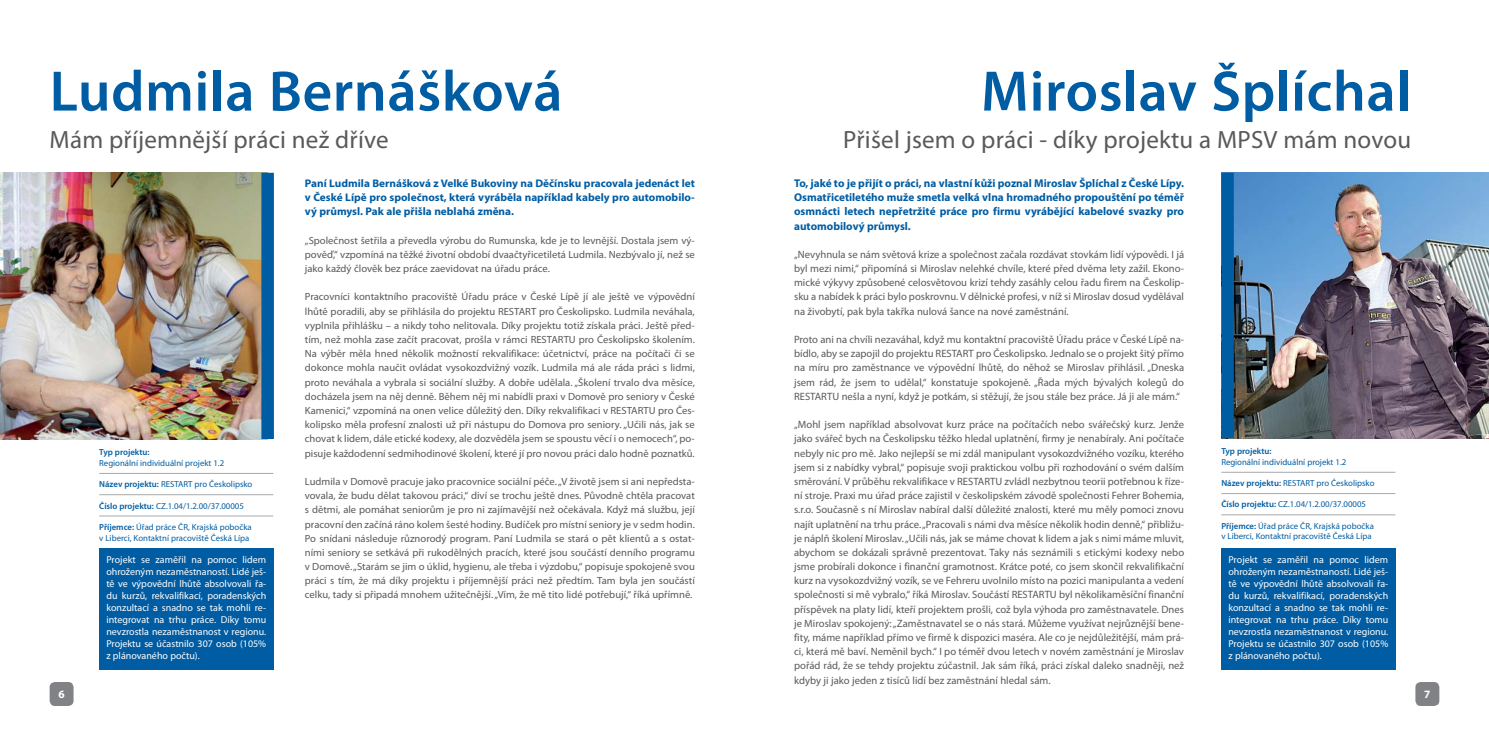
<style>
.page{position:relative;width:1489px;height:745px;background:#fff}
.page>*{position:absolute;margin:0;border:0;box-sizing:border-box;transform-origin:0 0}
.t1{font:600 57.5px "Myriad Pro";letter-spacing:.01em;color:#005da3}
.t2{font:25px "Myriad Pro";letter-spacing:.01em;color:#58595b}
.t3{font:700 11.25px/14.1px "Myriad Pro";color:#005da3;text-align:justify}
.t4{font:700 11.25px "Myriad Pro";color:#fff}
.t5{font:700 11px/14.1px "Myriad Pro";color:#005da3;text-align:justify}
.t6{font:10.62px/14.1px "Myriad Pro";color:#58595b;text-align:justify}
.t7{font:10.38px/14.1px "Myriad Pro";color:#58595b;text-align:justify}
.t8{font:10px/12px "Myriad Pro";color:#fff;text-align:justify}
.t9{font:8.75px/10.5px "Myriad Pro";color:#005da3}
.t10{font:600 8.75px "Myriad Pro";color:#005da3}
.s1{font-weight:600}
</style>
<div class="page">
<img style="left:0;top:173px;width:261px;height:265px">
<div style="left:261px;top:173px;width:13px;height:265px;background:#005da3"></div>
<hr style="left:99px;top:494px;width:174px;height:1px;background:#a7a9ac">
<hr style="left:99px;top:515px;width:174px;height:1px;background:#a7a9ac">
<hr style="left:99px;top:473px;width:174px;height:1px;background:#a7a9ac">
<hr style="left:1221px;top:493px;width:174px;height:1px;background:#a7a9ac">
<hr style="left:1221px;top:514px;width:174px;height:1px;background:#a7a9ac">
<hr style="left:1221px;top:471px;width:174px;height:1px;background:#a7a9ac">
<div style="left:99px;top:547px;width:174px;height:122px;background:#005da3"></div>
<div style="left:1221px;top:547px;width:174px;height:122px;background:#005da3"></div>
<div style="left:50px;top:681px;width:24px;height:24px;background:#808285;border-radius:5px"></div>
<div style="left:1415px;top:681px;width:24px;height:24px;background:#808285;border-radius:5px"></div>
<img style="left:1233px;top:173px;width:255px;height:265px">
<div style="left:1221px;top:173px;width:12px;height:265px;background:#005da3"></div>
<h1 class="t1" style="left:50px;top:70px;width:514px">Ludmila Bernášková</h1>
<h2 class="t2" style="left:50px;top:130px;width:340px">Mám příjemnější práci než dříve</h2>
<h1 class="t1" style="left:981px;top:70px;width:431px">Miroslav Šplíchal</h1>
<h2 class="t2" style="left:843px;top:130px;width:569px">Přišel jsem o práci - díky projektu a MPSV mám novou</h2>
<p class="t3" style="left:794px;top:177px;width:391px">To, jaké to je přijít o práci, na vlastní kůži poznal Miroslav Šplíchal z České Lípy.<br>Osmatřicetiletého muže smetla velká vlna hromadného propouštění po téměř osmnácti letech nepřetržité práce pro firmu vyrábějící kabelové svazky pro automobilový průmysl.</p>
<p class="t6" style="left:794px;top:248px;width:391px">„Nevyhnula se nám světová krize a společnost začala rozdávat stovkám lidí výpovědi. I já byl mezi nimi,“ připomíná si Miroslav nelehké chvíle, které před dvěma lety zažil. Ekono&shy;mické výkyvy způsobené celosvětovou krizí tehdy zasáhly celou řadu firem na Českolip&shy;sku a nabídek k práci bylo poskrovnu. V dělnické profesi, v níž si Miroslav dosud vydělával na živobytí, pak byla takřka nulová šance na nové zaměstnání.</p>
<p class="t6" style="left:794px;top:333px;width:391px">Proto ani na chvíli nezaváhal, když mu kontaktní pracoviště Úřadu práce v České Lípě na&shy;bídlo, aby se zapojil do projektu RESTART pro Českolipsko. Jednalo se o projekt šitý přímo na míru pro zaměstnance ve výpovědní lhůtě, do něhož se Miroslav přihlásil. „Dneska jsem rád, že jsem to udělal,“ konstatuje spokojeně. „Řada mých bývalých kolegů do RESTARTU nešla a nyní, když je potkám, si stěžují, že jsou stále bez práce. Já ji ale mám.“</p>
<p class="t6" style="left:794px;top:418px;width:391px">„Mohl jsem například absolvovat kurz práce na počítačích nebo svářečský kurz. Jenže jako svářeč bych na Českolipsku těžko hledal uplatnění, firmy je nenabíraly. Ani počítače nebyly nic pro mě. Jako nejlepší se mi zdál manipulant vysokozdvižného vozíku, kterého jsem si z nabídky vybral,“ popisuje svoji praktickou volbu při rozhodování o svém dalším směrování. V průběhu rekvalifikace v RESTARTU zvládl nezbytnou teorii potřebnou k říze&shy;ní stroje. Praxi mu úřad práce zajistil v českolipském závodě společnosti Fehrer Bohemia, s.r.o. Současně s ní Miroslav nabíral další důležité znalosti, které mu měly pomoci znovu najít uplatnění na trhu práce. „Pracovali s námi dva měsíce několik hodin denně,“ přibližu&shy;je náplň školení Miroslav. „Učili nás, jak se máme chovat k lidem a jak s nimi máme mluvit, abychom se dokázali správně prezentovat. Taky nás seznámili s etickými kodexy nebo jsme probírali dokonce i finanční gramotnost. Krátce poté, co jsem skončil rekvalifikační kurz na vysokozdvižný vozík, se ve Fehreru uvolnilo místo na pozici manipulanta a vedení společnosti si mě vybralo,“ říká Miroslav. Součástí RESTARTU byl několikaměsíční finanční příspěvek na platy lidí, kteří projektem prošli, což byla výhoda pro zaměstnavatele. Dnes je Miroslav spokojený: „Zaměstnavatel se o nás stará. Můžeme využívat nejrůznější bene&shy;fity, máme například přímo ve firmě k dispozici maséra. Ale co je nejdůležitější, mám prá&shy;ci, která mě baví. Neměnil bych.“ I po téměř dvou letech v novém zaměstnání je Miroslav pořád rád, že se tehdy projektu zúčastnil. Jak sám říká, práci získal daleko snadněji, než kdyby ji jako jeden z tisíců lidí bez zaměstnání hledal sám.</p>
<p class="t5" style="left:305px;top:177px;width:391px">Paní Ludmila Bernášková z Velké Bukoviny na Děčínsku pracovala jedenáct let v České Lípě pro společnost, která vyráběla například kabely pro automobilo&shy;vý průmysl. Pak ale přišla neblahá změna.</p>
<p class="t7" style="left:305px;top:234px;width:391px">„Společnost šetřila a převedla výrobu do Rumunska, kde je to levnější. Dostala jsem vý&shy;pověď,“ vzpomíná na těžké životní období dvaačtyřicetiletá Ludmila. Nezbývalo jí, než se jako každý člověk bez práce zaevidovat na úřadu práce.</p>
<p class="t7" style="left:305px;top:291px;width:391px">Pracovníci kontaktního pracoviště Úřadu práce v České Lípě jí ale ještě ve výpovědní lhůtě poradili, aby se přihlásila do projektu RESTART pro Českolipsko. Ludmila neváhala, vyplnila přihlášku – a nikdy toho nelitovala. Díky projektu totiž získala práci. Ještě před&shy;tím, než mohla zase začít pracovat, prošla v rámci RESTARTU pro Českolipsko školením.<br>Na výběr měla hned několik možností rekvalifikace: účetnictví, práce na počítači či se dokonce mohla naučit ovládat vysokozdvižný vozík. Ludmila má ale ráda práci s lidmi, proto neváhala a vybrala si sociální služby. A dobře udělala. „Školení trvalo dva měsíce, docházela jsem na něj denně. Během něj mi nabídli praxi v Domově pro seniory v České Kamenici,“ vzpomíná na onen velice důležitý den. Díky rekvalifikaci v RESTARTU pro Čes&shy;kolipsko měla profesní znalosti už při nástupu do Domova pro seniory. „Učili nás, jak se chovat k lidem, dále etické kodexy, ale dozvěděla jsem se spoustu věcí i o nemocech“, po&shy;pisuje každodenní sedmihodinové školení, které jí pro novou práci dalo hodně poznatků.</p>
<p class="t7" style="left:305px;top:475px;width:391px">Ludmila v Domově pracuje jako pracovnice sociální péče. „V životě jsem si ani nepředsta&shy;vovala, že budu dělat takovou práci,“ diví se trochu ještě dnes. Původně chtěla pracovat s dětmi, ale pomáhat seniorům je pro ni zajímavější než očekávala. Když má službu, její pracovní den začíná ráno kolem šesté hodiny. Budíček pro místní seniory je v sedm hodin.<br>Po snídani následuje různorodý program. Paní Ludmila se stará o pět klientů a s ostat&shy;ními seniory se setkává při rukodělných pracích, které jsou součástí denního programu v Domově. „Starám se jim o úklid, hygienu, ale třeba i výzdobu,“ popisuje spokojeně svou práci s tím, že má díky projektu i příjemnější práci než předtím. Tam byla jen součástí celku, tady si připadá mnohem užitečnější. „Vím, že mě tito lidé potřebují,“ říká upřímně.</p>
<p class="t10" style="left:1221px;top:448px;width:52px">Typ projektu:</p>
<p class="t9" style="left:1221px;top:457px;width:126px">Regionální individuální projekt 1.2</p>
<p class="t9" style="left:1221px;top:478px;width:155px"><span class="s1">Název projektu:</span> RESTART pro Českolipsko</p>
<p class="t9" style="left:1221px;top:500px;width:146px"><span class="s1">Číslo projektu:</span> CZ.1.04/1.2.00/37.00005</p>
<p class="t9" style="left:1221px;top:521px;width:154px"><span class="s1">Příjemce:</span> Úřad práce ČR, Krajská pobočka v Liberci, Kontaktní pracoviště Česká Lípa</p>
<p class="t10" style="left:99px;top:449px;width:52px">Typ projektu:</p>
<p class="t9" style="left:99px;top:458px;width:126px">Regionální individuální projekt 1.2</p>
<p class="t9" style="left:99px;top:479px;width:155px"><span class="s1">Název projektu:</span> RESTART pro Českolipsko</p>
<p class="t9" style="left:99px;top:501px;width:146px"><span class="s1">Číslo projektu:</span> CZ.1.04/1.2.00/37.00005</p>
<p class="t9" style="left:99px;top:522px;width:154px"><span class="s1">Příjemce:</span> Úřad práce ČR, Krajská pobočka v Liberci, Kontaktní pracoviště Česká Lípa</p>
<p class="t8" style="left:106px;top:554px;width:161px">Projekt se zaměřil na pomoc lidem ohroženým nezaměstnaností. Lidé ješ&shy;tě ve výpovědní lhůtě absolvovali řa&shy;du kurzů, rekvalifikací, poradenských konzultací a snadno se tak mohli re&shy;integrovat na trhu práce. Díky tomu nevzrostla nezaměstnanost v regionu.<br>Projektu se účastnilo 307 osob (105% z plánovaného počtu).</p>
<p class="t8" style="left:1228px;top:554px;width:161px">Projekt se zaměřil na pomoc lidem ohroženým nezaměstnaností. Lidé ješ&shy;tě ve výpovědní lhůtě absolvovali řa&shy;du kurzů, rekvalifikací, poradenských konzultací a snadno se tak mohli re&shy;integrovat na trhu práce. Díky tomu nevzrostla nezaměstnanost v regionu.<br>Projektu se účastnilo 307 osob (105% z plánovaného počtu).</p>
<p class="t4" style="left:58px;top:689px;width:8px">6</p>
<p class="t4" style="left:1423px;top:689px;width:8px">7</p>
</div>
